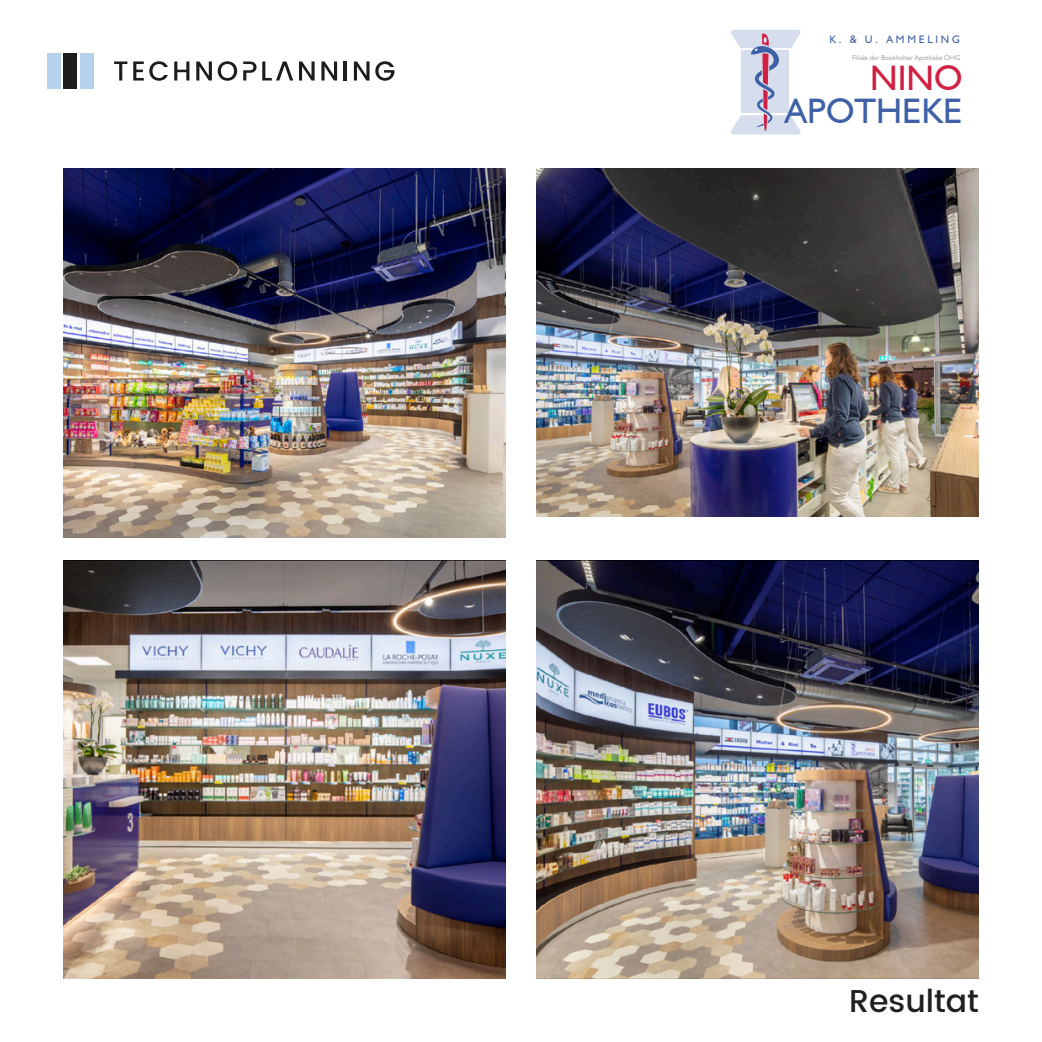
<style>
.page{position:relative;width:1042px;height:1042px;background:#fff}
.page>*{position:absolute;margin:0;border:0;box-sizing:border-box;transform-origin:0 0}
.t1{font:35.35px/33.4px "Humanist 521 BT";color:#3e60a7;text-align:right}
.t2{font:500 31.5px "Poppins";color:#231f20}
.t3{font:10.85px "Humanist 521 BT";letter-spacing:.25em;color:#3e60a7}
.t4{font:7px "Humanist 521 BT";color:#a8a9ad}
.s1{color:#d12042}
</style>
<div class="page">
<svg style="left:243px;top:61px;width:13px;height:20px"></svg>
<svg style="left:262px;top:61px;width:31px;height:20px"></svg>
<svg style="left:299px;top:61px;width:16px;height:20px"></svg>
<svg style="left:321px;top:61px;width:16px;height:20px"></svg>
<hr style="left:344px;top:61px;width:3px;height:20px;background:#1d1d1b">
<svg style="left:354px;top:61px;width:15px;height:20px"></svg>
<svg style="left:375px;top:61px;width:19px;height:20px"></svg>
<svg style="left:114px;top:61px;width:13px;height:20px"></svg>
<svg style="left:133px;top:61px;width:35px;height:20px"></svg>
<svg style="left:174px;top:61px;width:15px;height:20px"></svg>
<svg style="left:196px;top:61px;width:16px;height:20px"></svg>
<svg style="left:218px;top:61px;width:19px;height:20px"></svg>
<div style="left:47px;top:53px;width:13px;height:36px;background:#b6d2ea"></div>
<div style="left:64px;top:53px;width:13px;height:36px;background:#1d1d1b"></div>
<div style="left:81px;top:53px;width:13px;height:36px;background:#b6d2ea"></div>
<img style="left:63px;top:561px;width:442px;height:418px">
<img style="left:63px;top:169px;width:442px;height:368px">
<img style="left:537px;top:561px;width:442px;height:418px">
<img style="left:537px;top:169px;width:442px;height:347px">
<svg style="left:731px;top:30px;width:69px;height:104px"></svg>
<p class="t3" style="left:829px;top:33px;width:132px">K. &amp; U. AMMELING</p>
<p class="t4" style="left:852px;top:54px;width:109px">Filiale der Bookholter Apotheke OHG</p>
<p class="t1" style="left:785px;top:60px;width:179px"><span class="s1">NINO<br></span>APOTHEKE</p>
<p class="t2" style="left:849px;top:978px;width:131px">Resultat</p>
</div>
